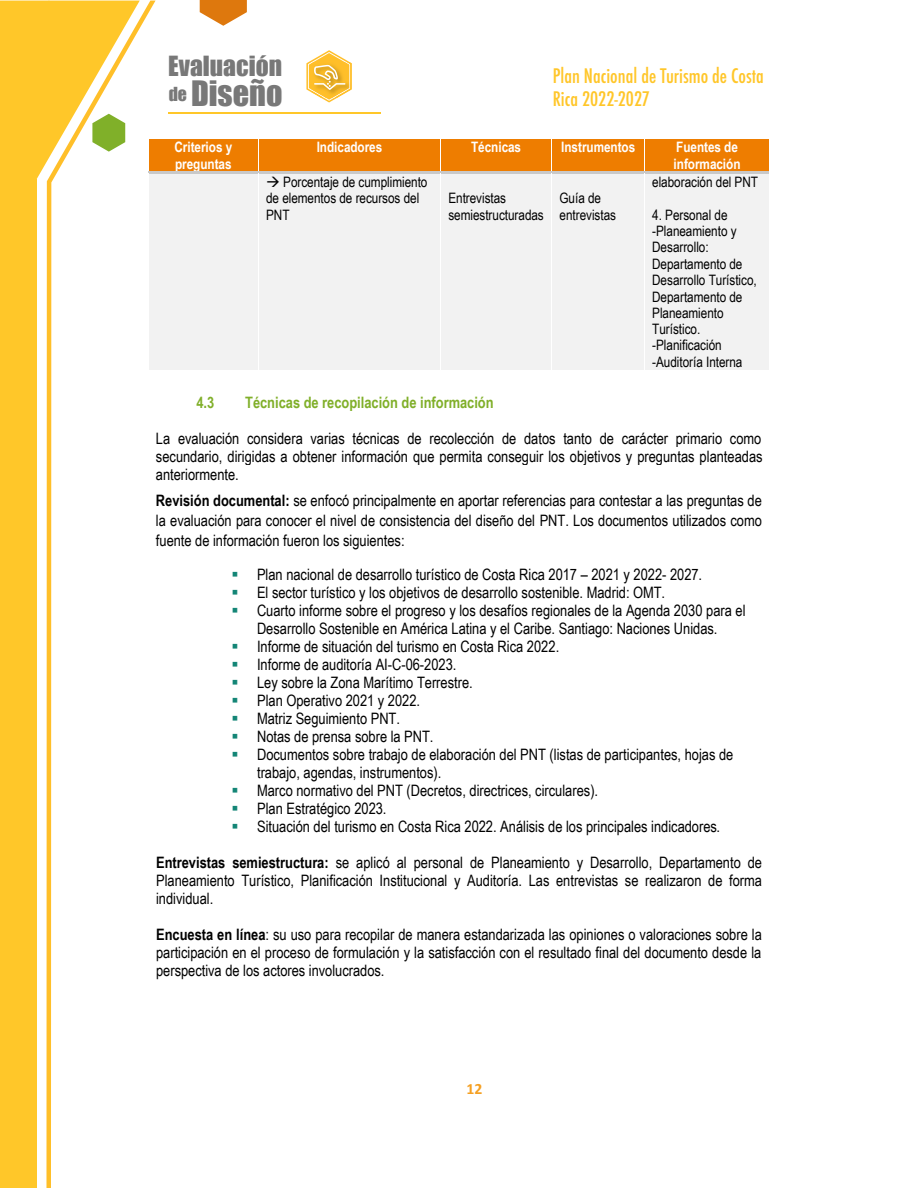
<style>
.page{position:relative;width:918px;height:1188px;background:#fff}
.page>*{position:absolute;margin:0;border:0;box-sizing:border-box;transform-origin:0 0}
.t1{font:32.25px "Impact";color:#787878}
.t2{font:25.5px "Impact";color:#787878}
.t3{font:500 condensed 19.5px/23.4px "Futura";color:#ffc629}
.t4{font:15.75px/18px "Arial Narrow";color:#000;text-align:justify}
.t5{font:700 15.75px "Arial Narrow";color:#80af29}
.t6{font:700 15.75px "Calibri";color:#f5a023}
.t7{font:14.4px/16.4px "Arial Narrow";letter-spacing:-.005em;color:#000}
.t8{font:700 14.4px/16.4px "Arial Narrow";letter-spacing:-.005em;color:#fff}
.s1{font-weight:700}
.s2{color:#138576}
</style>
<div class="page">
<svg style="left:200px;top:0;width:47px;height:26px"></svg>
<hr style="left:168px;top:112px;width:213px;height:2px;background:#ffc729">
<div style="left:0;top:179px;width:37px;height:1009px;background:#ffc729"></div>
<svg style="left:46px;top:1px;width:110px;height:1187px"></svg>
<svg style="left:0;top:1px;width:140px;height:178px"></svg>
<svg style="left:306px;top:50px;width:46px;height:52px"></svg>
<div style="left:149px;top:139px;width:109px;height:33px;background:#ee7d00"></div>
<div style="left:259px;top:139px;width:182px;height:33px;background:#ee7d00"></div>
<div style="left:441px;top:139px;width:110px;height:33px;background:#ee7d00"></div>
<div style="left:552px;top:139px;width:92px;height:33px;background:#ee7d00"></div>
<div style="left:645px;top:139px;width:125px;height:33px;background:#ee7d00"></div>
<hr style="left:148px;top:138px;width:110px;height:1px;background:#fff">
<hr style="left:148px;top:139px;width:1px;height:33px;background:#fff">
<hr style="left:441px;top:139px;width:1px;height:33px;background:#fff">
<hr style="left:769px;top:139px;width:1px;height:33px;background:#fff">
<div style="left:149px;top:174px;width:109px;height:196px;background:#f2f2f2"></div>
<div style="left:259px;top:174px;width:182px;height:196px;background:#f2f2f2"></div>
<div style="left:441px;top:174px;width:110px;height:196px;background:#f2f2f2"></div>
<div style="left:552px;top:174px;width:92px;height:196px;background:#f2f2f2"></div>
<div style="left:645px;top:174px;width:125px;height:196px;background:#f2f2f2"></div>
<hr style="left:148px;top:172px;width:110px;height:2px;background:#c9c9c9">
<hr style="left:260px;top:172px;width:181px;height:2px;background:#c9c9c9">
<hr style="left:443px;top:172px;width:108px;height:2px;background:#c9c9c9">
<hr style="left:553px;top:172px;width:91px;height:2px;background:#c9c9c9">
<hr style="left:646px;top:172px;width:123px;height:2px;background:#c9c9c9">
<hr style="left:148px;top:174px;width:1px;height:196px;background:#fff">
<hr style="left:148px;top:370px;width:110px;height:1px;background:#fff">
<hr style="left:441px;top:174px;width:1px;height:196px;background:#fff">
<hr style="left:769px;top:174px;width:1px;height:196px;background:#fff">
<div style="left:154px;top:411px;width:610px;height:18px;background:#fff"></div>
<div style="left:154px;top:429px;width:610px;height:18px;background:#fff"></div>
<div style="left:154px;top:447px;width:610px;height:18px;background:#fff"></div>
<div style="left:154px;top:465px;width:610px;height:18px;background:#fff"></div>
<h2 class="t2" style="left:168px;top:46px;width:115px">Evaluación</h2>
<h1 class="t1" style="left:169px;top:69px;width:115px"><sup>de</sup> Diseño</h1>
<p class="t3" style="left:553px;top:64px;width:213px">Plan Nacional de Turismo de Costa<br>Rica 2022-2027</p>
<p class="t8" style="left:174px;top:138px;width:59px">Criterios y preguntas</p>
<p class="t8" style="left:317px;top:138px;width:67px">Indicadores</p>
<p class="t8" style="left:471px;top:138px;width:52px">Técnicas</p>
<p class="t8" style="left:561px;top:138px;width:76px">Instrumentos</p>
<p class="t8" style="left:674px;top:138px;width:68px">Fuentes de información</p>
<p class="t7" style="left:266px;top:173px;width:163px">→ Porcentaje de cumplimiento de elementos de recursos del<br>PNT</p>
<p class="t7" style="left:652px;top:173px;width:107px">elaboración del PNT</p>
<p class="t7" style="left:652px;top:206px;width:106px">4. Personal de -Planeamiento y<br>Desarrollo:<br>Departamento de<br>Desarrollo Turístico,<br>Departamento de<br>Planeamiento<br>Turístico. -Planificación -Auditoría Interna</p>
<p class="t7" style="left:448px;top:190px;width:97px">Entrevistas semiestructuradas</p>
<p class="t7" style="left:560px;top:190px;width:58px">Guía de entrevistas</p>
<p class="t5" style="left:196px;top:390px;width:19px">4.3</p>
<p class="t5" style="left:245px;top:390px;width:250px">Técnicas de recopilación de información</p>
<p class="t4" style="left:156px;top:429px;width:608px">La evaluación considera varias técnicas de recolección de datos tanto de carácter primario como secundario, dirigidas a obtener información que permita conseguir los objetivos y preguntas planteadas anteriormente.</p>
<p class="t4" style="left:156px;top:490px;width:607px;line-height:19.8px"><span class="s1">Revisión documental:</span> se enfocó principalmente en aportar referencias para contestar a las preguntas de la evaluación para conocer el nivel de consistencia del diseño del PNT. Los documentos utilizados como fuente de información fueron los siguientes:</p>
<p class="t4" style="left:231px;top:565px;width:472px"><span class="s2">▪</span> Plan nacional de desarrollo turístico de Costa Rica 2017 – 2021 y 2022- 2027.</p>
<p class="t4" style="left:231px;top:583px;width:435px"><span class="s2">▪</span> El sector turístico y los objetivos de desarrollo sostenible. Madrid: OMT.</p>
<p class="t4" style="left:231px;top:601px;width:516px;text-align:center"><span class="s2">▪</span> Cuarto informe sobre el progreso y los desafíos regionales de la Agenda 2030 para el<br>Desarrollo Sostenible en América Latina y el Caribe. Santiago: Naciones Unidas.</p>
<p class="t4" style="left:231px;top:637px;width:329px"><span class="s2">▪</span> Informe de situación del turismo en Costa Rica 2022.</p>
<p class="t4" style="left:231px;top:655px;width:226px"><span class="s2">▪</span> Informe de auditoría AI-C-06-2023.</p>
<p class="t4" style="left:231px;top:673px;width:243px"><span class="s2">▪</span> Ley sobre la Zona Marítimo Terrestre.</p>
<p class="t4" style="left:231px;top:691px;width:190px"><span class="s2">▪</span> Plan Operativo 2021 y 2022.</p>
<p class="t4" style="left:231px;top:709px;width:170px"><span class="s2">▪</span> Matriz Seguimiento PNT.</p>
<p class="t4" style="left:231px;top:727px;width:204px"><span class="s2">▪</span> Notas de prensa sobre la PNT.</p>
<p class="t4" style="left:257px;top:745px;width:478px;text-indent:-26px"><span class="s2">▪</span> Documentos sobre trabajo de elaboración del PNT (listas de participantes, hojas de trabajo, agendas, instrumentos).</p>
<p class="t4" style="left:231px;top:781px;width:368px"><span class="s2">▪</span> Marco normativo del PNT (Decretos, directrices, circulares).</p>
<p class="t4" style="left:231px;top:799px;width:157px"><span class="s2">▪</span> Plan Estratégico 2023.</p>
<p class="t4" style="left:231px;top:816px;width:490px"><span class="s2">▪</span> Situación del turismo en Costa Rica 2022. Análisis de los principales indicadores.</p>
<p class="t4" style="left:156px;top:853px;width:608px"><span class="s1">Entrevistas semiestructura:</span> se aplicó al personal de Planeamiento y Desarrollo, Departamento de Planeamiento Turístico, Planificación Institucional y Auditoría. Las entrevistas se realizaron de forma individual.</p>
<p class="t4" style="left:156px;top:925px;width:607px"><span class="s1">Encuesta en línea</span>: su uso para recopilar de manera estandarizada las opiniones o valoraciones sobre la participación en el proceso de formulación y la satisfacción con el resultado final del documento desde la perspectiva de los actores involucrados.</p>
<p class="t6" style="left:467px;top:1078px;width:17px">12</p>
</div>
